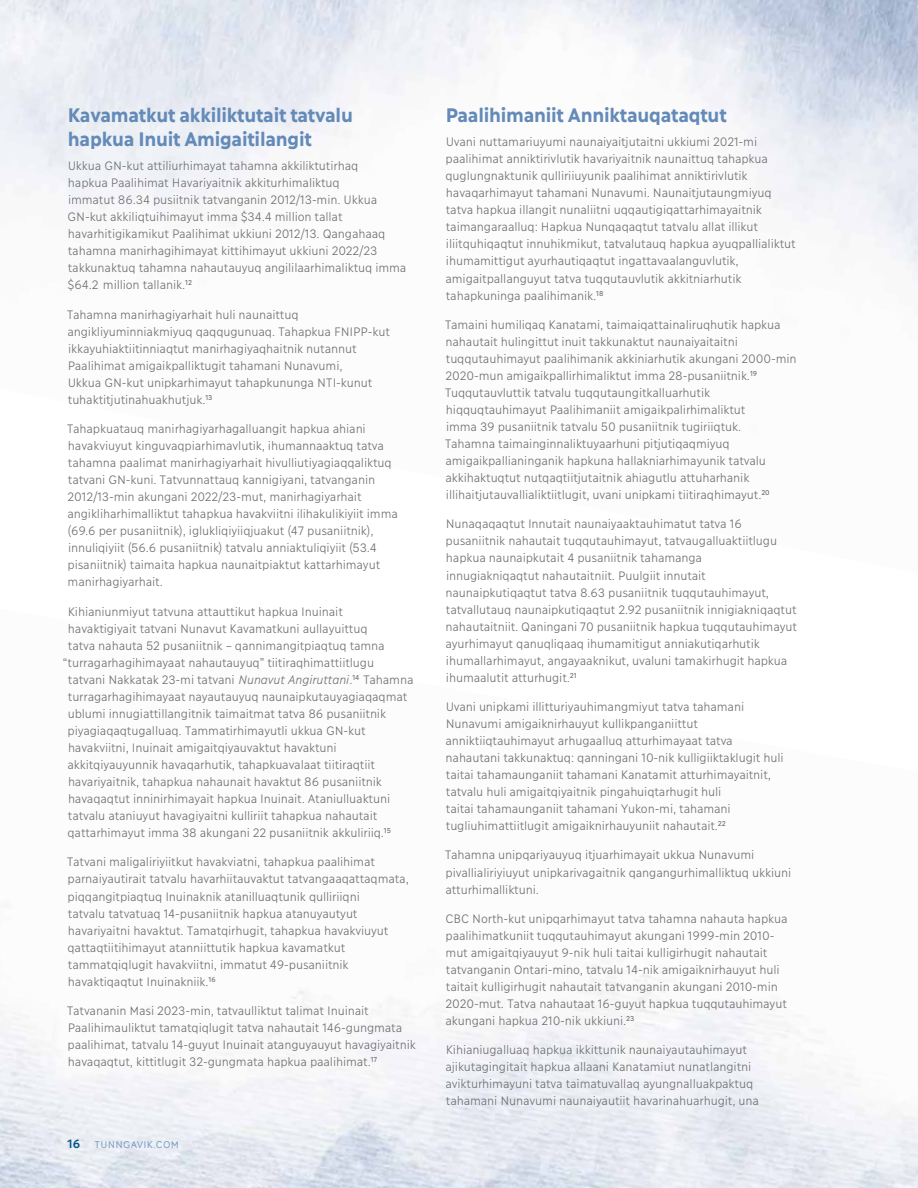
<style>
.page{position:relative;width:918px;height:1188px;background:#fff}
.page>*{position:absolute;margin:0;border:0;box-sizing:border-box;transform-origin:0 0}
.t1{font:700 19.5px/24px "Ilisarniq";letter-spacing:-.015em;color:#638ab8;scale:.96 1}
.t2{font:300 12.15px/17.1px "Ilisarniq";letter-spacing:-.015em;color:#6b6d6d;scale:.96 1}
.t3{font:300 9.75px "Ilisarniq";letter-spacing:.025em;color:#638ab8}
.s1{font-style:italic}
.s2{font-weight:600;font-size:12px;color:#00538e}
</style>
<div class="page">
<h1 class="t1" style="left:68px;top:102px;width:299px">Kavamatkut akkiliktutait tatvalu hapkua Inuit Amigaitilangit</h1>
<p class="t2" style="left:68px;top:156px;width:355px">Ukkua GN‑kut attiliurhimayat tahamna akkiliktutirhaq<br>hapkua Paalihimat Havariyaitnik akkiturhimaliktuq<br>immatut 86.34 pusiitnik tatvanganin 2012/13‑min. Ukkua GN‑kut akkiliqtuihimayut imma $34.4 million tallat havarhitigikamikut Paalihimat ukkiuni 2012/13. Qangahaaq tahamna manirhagihimayat kittihimayut ukkiuni 2022/23 takkunaktuq tahamna nahautauyuq angililaarhimaliktuq imma $64.2 million tallanik.<sup>12</sup></p>
<p class="t2" style="left:67px;top:305px;width:338px">Tahamna manirhagiyarhait huli naunaittuq angikliyuminniakmiyuq qaqqugunuaq. Tahapkua FNIPP‑kut ikkayuhiaktiitinniaqtut manirhagiyaqhaitnik nutannut Paalihimat amigaikpalliktugit tahamani Nunavumi,<br>Ukkua GN‑kut unipkarhimayut tahapkununga NTI-kunut tuhaktitjutinahuakhutjuk.<sup>13</sup></p>
<p class="t2" style="left:67px;top:419px;width:346px">Tahapkuatauq manirhagiyarhagalluangit hapkua ahiani havakviuyut kinguvaqpiarhimavlutik, ihumannaaktuq tatva tahamna paalimat manirhagiyarhait hivulliutiyagiaqqaliktuq tatvani GN-kuni. Tatvunnattauq kannigiyani, tatvanganin 2012/13‑min akungani 2022/23-mut, manirhagiyarhait angikliharhimalliktut tahapkua havakviitni ilihakulikiyiit imma (69.6 per pusaniitnik), iglukliqiyiiqjuakut (47 pusaniitnik), innuliqiyiit (56.6 pusaniitnik) tatvalu anniaktuliqiyiit (53.4 pisaniitnik) taimaita hapkua naunaitpiaktut kattarhimayut manirhagiyarhait.</p>
<p class="t2" style="left:68px;top:602px;width:288px">Kihianiunmiyut tatvuna attauttikut hapkua Inuinait</p>
<p class="t2" style="left:68px;top:619px;width:314px">havaktigiyait tatvani Nunavut Kavamatkuni aullayuittuq</p>
<p class="t2" style="left:68px;top:636px;width:332px">tatva nahauta 52 pusaniitnik – qannimangitpiaqtuq tamna</p>
<p class="t2" style="left:63px;top:653px;width:326px">“turragarhagihimayaat nahautauyuq” tiitiraqhimattiitlugu</p>
<p class="t2" style="left:68px;top:670px;width:362px">tatvani Nakkatak 23‑mi tatvani <span class="s1">Nunavut Angiruttani</span>.<sup>14</sup> Tahamna</p>
<p class="t2" style="left:68px;top:687px;width:355px">turragarhagihimayaat nayautauyuq naunaipkutauyagiaqaqmat</p>
<p class="t2" style="left:68px;top:704px;width:333px">ublumi innugiattillangitnik taimaitmat tatva 86 pusaniitnik</p>
<p class="t2" style="left:68px;top:721px;width:312px">piyagiaqaqtugalluaq. Tammatirhimayutli ukkua GN‑kut</p>
<p class="t2" style="left:68px;top:738px;width:282px">havakviitni, Inuinait amigaitqiyauvaktut havaktuni</p>
<p class="t2" style="left:67px;top:756px;width:322px">akkitqiyauyunnik havaqarhutik, tahapkuavalaat tiitiraqtiit</p>
<p class="t2" style="left:68px;top:773px;width:329px">havariyaitnik, tahapkua nahaunait havaktut 86 pusaniitnik</p>
<p class="t2" style="left:68px;top:790px;width:337px">havaqaqtut inninirhimayait hapkua Inuinait. Ataniulluaktuni</p>
<p class="t2" style="left:68px;top:807px;width:324px">tatvalu ataniuyut havagiyaitni kulliriit tahapkua nahautait</p>
<p class="t2" style="left:68px;top:824px;width:339px">qattarhimayut imma 38 akungani 22 pusaniitnik akkuliriiq.<sup>15</sup></p>
<p class="t2" style="left:67px;top:853px;width:358px">Tatvani maligaliriyiitkut havakviatni, tahapkua paalihimat parnaiyautirait tatvalu havarhiitauvaktut tatvangaaqattaqmata, piqqangitpiaqtuq Inuinaknik atanilluaqtunik qulliriiqni<br>tatvalu tatvatuaq 14-pusaniitnik hapkua atanuyautyut havariyaitni havaktut. Tamatqirhugit, tahapkua havakviuyut qattaqtiitihimayut atanniittutik hapkua kavamatkut tammatqiqlugit havakviitni, immatut 49-pusaniitnik havaktiqaqtut Inuinakniik.<sup>16</sup></p>
<p class="t2" style="left:67px;top:1001px;width:365px">Tatvananin Masi 2023‑min, tatvaulliktut talimat Inuinait Paalihimauliktut tamatqiqlugit tatva nahautait 146-gungmata paalihimat, tatvalu 14-guyut Inuinait atanguyauyut havagiyaitnik havaqaqtut, kittitlugit 32-gungmata hapkua paalihimat.<sup>17</sup></p>
<p class="t3" style="left:68px;top:1137px;width:113px"><span class="s2">16</span> TUNNGAVIK.COM</p>
<h1 class="t1" style="left:446px;top:102px;width:294px">Paalihimaniit Anniktauqataqtut</h1>
<p class="t2" style="left:445px;top:132px;width:366px">Uvani nuttamariuyumi naunaiyaitjutaitni ukkiumi 2021‑mi paalihimat anniktirivlutik havariyaitnik naunaittuq tahapkua quglungnaktunik qulliriiuyunik paalihimat anniktirivlutik havaqarhimayut tahamani Nunavumi. Naunaitjutaungmiyuq tatva hapkua illangit nunaliitni uqqautigiqattarhimayaitnik taimangaraalluq: Hapkua Nunqaqaqtut tatvalu allat illikut iliitquhiqaqtut innuhikmikut, tatvalutauq hapkua ayuqpallialiktut ihumamittigut ayurhautiqaqtut ingattavaalanguvlutik, amigaitpallanguyut tatva tuqqutauvlutik akkitniarhutik tahapkuninga paalihimanik.<sup>18</sup></p>
<p class="t2" style="left:445px;top:315px;width:368px">Tamaini humiliqaq Kanatami, taimaiqattainaliruqhutik hapkua nahautait hulingittut inuit takkunaktut naunaiyaitaitni tuqqutauhimayut paalihimanik akkiniarhutik akungani 2000‑min 2020-mun amigaikpallirhimaliktut imma 28-pusaniitnik.<sup>19<br></sup>Tuqqutauvluttik tatvalu tuqqutaungitkalluarhutik hiqquqtauhimayut Paalihimaniit amigaikpalirhimaliktut<br>imma 39 pusaniitnik tatvalu 50 pusaniitnik tugiriiqtuk.<br>Tahamna taimainginnaliktuyaarhuni pitjutiqaqmiyuq amigaikpallianinganik hapkuna hallakniarhimayunik tatvalu akkihaktuqtut nutqaqtiitjutaitnik ahiagutlu attuharhanik illihaitjutauvallialiktiitlugit, uvani unipkami tiitiraqhimayut.<sup>20</sup></p>
<p class="t2" style="left:445px;top:515px;width:368px">Nunaqaqaqtut Innutait naunaiyaaktauhimatut tatva 16 pusaniitnik nahautait tuqqutauhimayut, tatvaugalluaktiitlugu hapkua naunaipkutait 4 pusaniitnik tahamanga innugiakniqaqtut nahautaitniit. Puulgiit innutait naunaipkutiqaqtut tatva 8.63 pusaniitnik tuqqutauhimayut, tatvallutauq naunaipkutiqaqtut 2.92 pusaniitnik innigiakniqaqtut nahautaitniit. Qaningani 70 pusaniitnik hapkua tuqqutauhimayut ayurhimayut qanuqliqaaq ihumamitigut anniakutiqarhutik ihumallarhimayut, angayaaknikut, uvaluni tamakirhugit hapkua ihumaalutit atturhugit.<sup>21</sup></p>
<p class="t2" style="left:445px;top:697px;width:354px">Uvani unipkami illitturiyauhimangmiyut tatva tahamani Nunavumi amigaiknirhauyut kullikpanganiittut anniktiiqtauhimayut arhugaalluq atturhimayaat tatva nahautani takkunaktuq: qanningani 10‑nik kulligiiktaklugit huli taitai tahamaunganiit tahamani Kanatamit atturhimayaitnit, tatvalu huli amigaitqiyaitnik pingahuiqtarhugit huli<br>taitai tahamaunganiit tahamani Yukon‑mi, tahamani tugliuhimattiitlugit amigaiknirhauyuniit nahautait.<sup>22</sup></p>
<p class="t2" style="left:445px;top:846px;width:362px">Tahamna unipqariyauyuq itjuarhimayait ukkua Nunavumi pivallialiriyiuyut unipkarivagaitnik qangangurhimalliktuq ukkiuni atturhimalliktuni.</p>
<p class="t2" style="left:445px;top:909px;width:358px">CBC North‑kut unipqarhimayut tatva tahamna nahauta hapkua paalihimatkuniit tuqqutauhimayut akungani 1999‑min 2010- mut amigaitqiyauyut 9‑nik huli taitai kulligirhugit nahautait tatvanganin Ontari‑mino, tatvalu 14‑nik amigaiknirhauyut huli taitait kulligirhugit nahautait tatvanganin akungani 2010‑min 2020-mut. Tatva nahautaat 16-guyut hapkua tuqqutauhimayut akungani hapkua 210‑nik ukkiuni.<sup>23</sup></p>
<p class="t2" style="left:445px;top:1041px;width:328px">Kihianiugalluaq hapkua ikkittunik naunaiyautauhimayut ajikutagingitait hapkua allaani Kanatamiut nunatlangitni avikturhimayuni tatva taimatuvallaq ayungnalluakpaktuq tahamani Nunavumi naunaiyautiit havarinahuarhugit, una</p>
</div>
